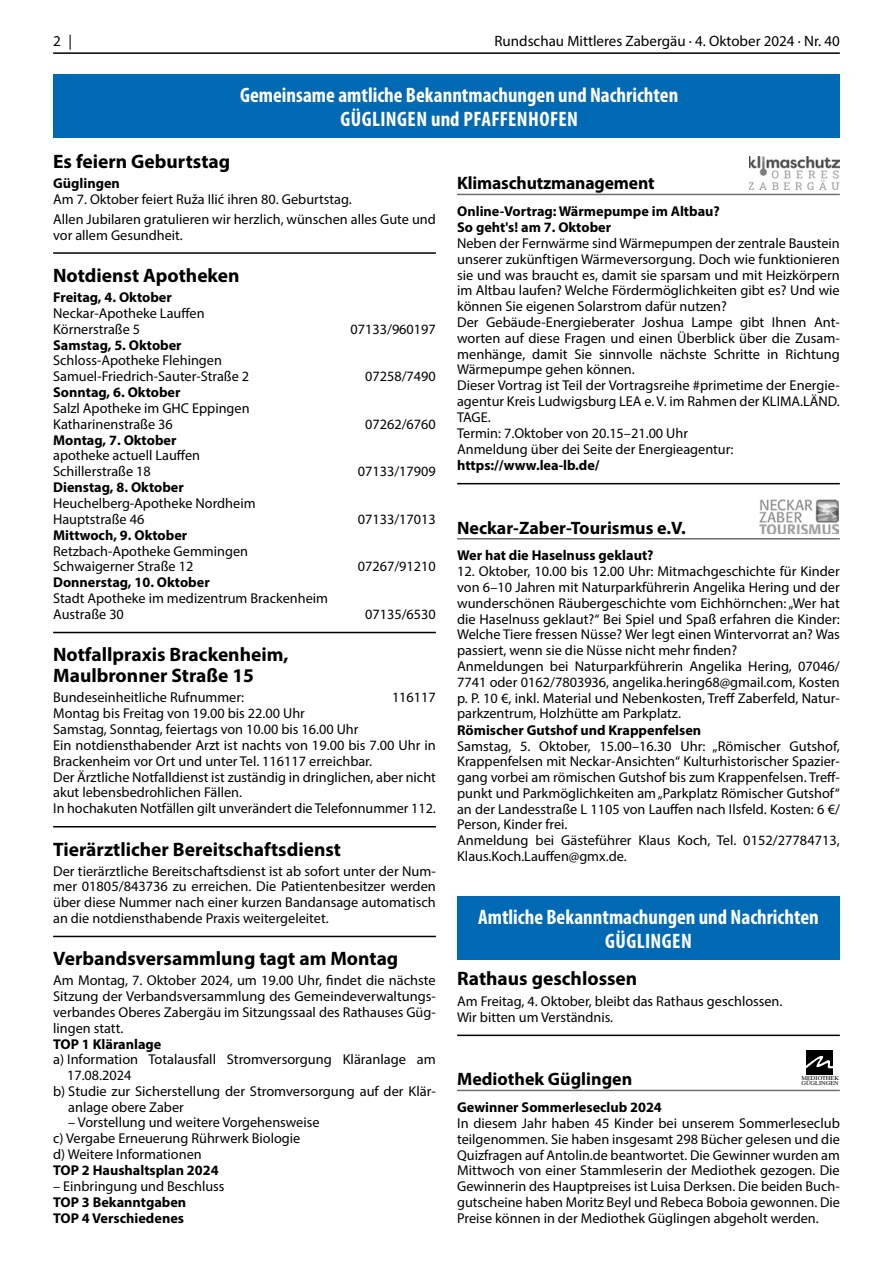
<style>
.page{position:relative;width:893px;height:1263px;background:#fff}
.page>*{position:absolute;margin:0;border:0;box-sizing:border-box;transform-origin:0 0}
.t1{font:700 condensed 21px/24px "Myriad Pro";color:#fff;text-align:center}
.t2{font:700 19.5px/21px "Myriad Pro";color:#000}
.t3{font:700 18px "Myriad Pro";color:#000}
.t4{font:15px "Myriad Pro";color:#000}
.t5{font:14.25px/15.8px "Myriad Pro";color:#000}
.t6{font:700 14.25px/15.9px "Myriad Pro";color:#000}
.t7{font:5.85px/5.8px "Times LT";color:#000;scale:1.08 1}
</style>
<div class="page">
<hr style="left:53px;top:52px;width:787px;height:2px;background:#000">
<hr style="left:53px;top:252px;width:383px;height:2px;background:#000">
<hr style="left:53px;top:632px;width:383px;height:1px;background:#000">
<hr style="left:53px;top:826px;width:383px;height:1px;background:#000">
<hr style="left:53px;top:936px;width:383px;height:1px;background:#000">
<hr style="left:457px;top:483px;width:383px;height:1px;background:#000">
<hr style="left:457px;top:1034px;width:383px;height:2px;background:#000">
<hr style="left:457px;top:194px;width:383px;height:1px;background:#6f6f6e">
<img style="left:749px;top:157px;width:90px;height:32px">
<img style="left:759px;top:500px;width:80px;height:34px">
<hr style="left:457px;top:538px;width:383px;height:1px;background:#6f6f6e">
<div style="left:457px;top:896px;width:383px;height:64px;background:#0069b4"></div>
<hr style="left:457px;top:1090px;width:383px;height:1px;background:#6f6f6e">
<div style="left:806px;top:1050px;width:27px;height:24px;background:#000"></div>
<svg style="left:806px;top:1055px;width:27px;height:13px"></svg>
<div style="left:53px;top:74px;width:787px;height:64px;background:#0069b4"></div>
<p class="t4" style="left:53px;top:32px;width:20px">2 |</p>
<p class="t4" style="left:495px;top:32px;width:347px">Rundschau Mittleres Zabergäu · 4. Oktober 2024 · Nr. 40</p>
<h1 class="t1" style="left:240px;top:83px;width:440px">Gemeinsame amtliche Bekanntmachungen und Nachrichten<br>GÜGLINGEN und PFAFFENHOFEN</h1>
<h2 class="t2" style="left:53px;top:150px;width:179px">Es feiern Geburtstag</h2>
<p class="t6" style="left:53px;top:175px;width:68px">Güglingen</p>
<p class="t5" style="left:53px;top:189px;width:384px;line-height:20.1px">Am 7. Oktober feiert Ruža Ilić ihren 80. Geburtstag.<br>Allen Jubilaren gratulieren wir herzlich, wünschen alles Gute und</p>
<p class="t5" style="left:53px;top:227px;width:131px">vor allem Gesundheit.</p>
<h2 class="t2" style="left:53px;top:264px;width:188px">Notdienst Apotheken</h2>
<p class="t6" style="left:53px;top:289px;width:120px">Freitag, 4. Oktober</p>
<p class="t5" style="left:53px;top:305px;width:153px">Neckar-Apotheke Lauffen<br>Körnerstraße 5</p>
<p class="t5" style="left:351px;top:321px;width:87px">07133/960197</p>
<p class="t6" style="left:53px;top:336px;width:130px">Samstag, 5. Oktober</p>
<p class="t5" style="left:53px;top:352px;width:198px">Schloss-Apotheke Flehingen<br>Samuel-Friedrich-Sauter-Straße 2</p>
<p class="t6" style="left:53px;top:384px;width:129px">Sonntag, 6. Oktober</p>
<p class="t5" style="left:53px;top:400px;width:198px">Salzl Apotheke im GHC Eppingen<br>Katharinenstraße 36</p>
<p class="t6" style="left:53px;top:431px;width:125px">Montag, 7. Oktober</p>
<p class="t5" style="left:53px;top:447px;width:148px">apotheke actuell Lauffen<br>Schillerstraße 18</p>
<p class="t6" style="left:53px;top:479px;width:132px">Dienstag, 8. Oktober</p>
<p class="t5" style="left:53px;top:495px;width:204px">Heuchelberg-Apotheke Nordheim<br>Hauptstraße 46</p>
<p class="t6" style="left:53px;top:526px;width:136px">Mittwoch, 9. Oktober</p>
<p class="t5" style="left:53px;top:543px;width:196px">Retzbach-Apotheke Gemmingen<br>Schwaigerner Straße 12</p>
<p class="t6" style="left:53px;top:574px;width:158px">Donnerstag, 10. Oktober</p>
<p class="t5" style="left:53px;top:590px;width:276px">Stadt Apotheke im medizentrum Brackenheim<br>Austraße 30</p>
<p class="t5" style="left:365px;top:368px;width:72px">07258/7490</p>
<p class="t5" style="left:365px;top:416px;width:72px">07262/6760</p>
<p class="t5" style="left:358px;top:463px;width:79px">07133/17909</p>
<p class="t5" style="left:358px;top:511px;width:79px">07133/17013</p>
<p class="t5" style="left:358px;top:558px;width:79px">07267/91210</p>
<p class="t5" style="left:365px;top:606px;width:72px">07135/6530</p>
<h2 class="t2" style="left:53px;top:644px;width:237px">Notfallpraxis Brackenheim,<br>Maulbronner Straße 15</h2>
<p class="t5" style="left:53px;top:690px;width:193px">Bundeseinheitliche Rufnummer:</p>
<p class="t5" style="left:392px;top:690px;width:45px">116117</p>
<p class="t5" style="left:53px;top:705px;width:384px">Montag bis Freitag von 19.00 bis 22.00 Uhr<br>Samstag, Sonntag, feiertags von 10.00 bis 16.00 Uhr<br>Ein notdiensthabender Arzt ist nachts von 19.00 bis 7.00 Uhr in Brackenheim vor Ort und unter Tel. 116117 erreichbar.<br>Der Ärztliche Notfalldienst ist zuständig in dringlichen, aber nicht akut lebensbedrohlichen Fällen.<br>In hochakuten Notfällen gilt unverändert die Telefonnummer 112.</p>
<h2 class="t2" style="left:53px;top:838px;width:289px">Tierärztlicher Bereitschaftsdienst</h2>
<p class="t5" style="left:53px;top:863px;width:384px;text-align:justify">Der tierärztliche Bereitschaftsdienst ist ab sofort unter der Num&shy;mer 01805/843736 zu erreichen. Die Patientenbesitzer werden über diese Nummer nach einer kurzen Bandansage automatisch an die notdiensthabende Praxis weitergeleitet.</p>
<h2 class="t2" style="left:53px;top:947px;width:347px">Verbandsversammlung tagt am Montag</h2>
<p class="t5" style="left:53px;top:972px;width:384px;text-align:justify">Am Montag, 7. Oktober 2024, um 19.00 Uhr, findet die nächste Sitzung der Verbandsversammlung des Gemeindeverwaltungs&shy;verbandes Oberes Zabergäu im Sitzungssaal des Rathauses Güg&shy;lingen statt.</p>
<p class="t6" style="left:53px;top:1035px;width:110px">TOP 1 Kläranlage</p>
<p class="t5" style="left:53px;top:1051px;width:384px">a) Information Totalausfall Stromversorgung Kläranlage am</p>
<p class="t5" style="left:67px;top:1067px;width:66px">17.08.2024</p>
<p class="t5" style="left:53px;top:1083px;width:383px">b) Studie zur Sicherstellung der Stromversorgung auf der Klär-</p>
<p class="t5" style="left:68px;top:1099px;width:117px">anlage obere Zaber</p>
<p class="t5" style="left:53px;top:1114px;width:268px;text-indent:15px">– Vorstellung und weitere Vorgehensweise c) Vergabe Erneuerung Rührwerk Biologie<br>d) Weitere Informationen</p>
<p class="t6" style="left:53px;top:1162px;width:167px">TOP 2 Haushaltsplan 2024</p>
<p class="t5" style="left:53px;top:1178px;width:173px">– Einbringung und Beschluss</p>
<p class="t6" style="left:53px;top:1193px;width:135px">TOP 3 Bekanntgaben<br>TOP 4 Verschiedenes</p>
<p class="t3" style="left:457px;top:172px;width:199px">Klimaschutzmanagement</p>
<p class="t6" style="left:457px;top:203px;width:264px">Online-Vortrag: Wärmepumpe im Altbau?<br>So geht's! am 7. Oktober</p>
<p class="t5" style="left:457px;top:235px;width:384px">Neben der Fernwärme sind Wärmepumpen der zentrale Baustein unserer zukünftigen Wärmeversorgung. Doch wie funktionieren sie und was braucht es, damit sie sparsam und mit Heizkörpern im Altbau laufen? Welche Fördermöglichkeiten gibt es? Und wie können Sie eigenen Solarstrom dafür nutzen?<br>Der Gebäude-Energieberater Joshua Lampe gibt Ihnen Ant&shy;worten auf diese Fragen und einen Überblick über die Zusam&shy;menhänge, damit Sie sinnvolle nächste Schritte in Richtung Wärmepumpe gehen können.<br>Dieser Vortrag ist Teil der Vortragsreihe #primetime der Energie&shy;agentur Kreis Ludwigsburg LEA e. V. im Rahmen der KLIMA.LÄND.<br>TAGE.<br>Termin: 7.Oktober von 20.15–21.00 Uhr<br>Anmeldung über dei Seite der Energieagentur:</p>
<p class="t6" style="left:457px;top:457px;width:144px">https://www.lea-lb.de/</p>
<p class="t3" style="left:457px;top:516px;width:230px">Neckar-Zaber-Tourismus e.V.</p>
<p class="t6" style="left:457px;top:547px;width:198px">Wer hat die Haselnuss geklaut?</p>
<p class="t5" style="left:457px;top:563px;width:384px">12. Oktober, 10.00 bis 12.00 Uhr: Mitmachgeschichte für Kinder von 6–10 Jahren mit Naturparkführerin Angelika Hering und der wunderschönen Räubergeschichte vom Eichhörnchen: „Wer hat die Haselnuss geklaut?“ Bei Spiel und Spaß erfahren die Kinder:<br>Welche Tiere fressen Nüsse? Wer legt einen Wintervorrat an? Was passiert, wenn sie die Nüsse nicht mehr finden?<br>Anmeldungen bei Naturparkführerin Angelika Hering, 07046/ 7741 oder 0162/7803936, angelika.hering68@gmail.com, Kosten p. P. 10 €, inkl. Material und Nebenkosten, Treff Zaberfeld, Natur&shy;parkzentrum, Holzhütte am Parkplatz.</p>
<p class="t6" style="left:457px;top:721px;width:246px">Römischer Gutshof und Krappenfelsen</p>
<p class="t5" style="left:457px;top:738px;width:384px">Samstag, 5. Oktober, 15.00–16.30 Uhr: „Römischer Gutshof, Krappenfelsen mit Neckar-Ansichten“ Kulturhistorischer Spazier&shy;gang vorbei am römischen Gutshof bis zum Krappenfelsen. Treff&shy;punkt und Parkmöglichkeiten am „Parkplatz Römischer Gutshof“ an der Landesstraße L 1105 von Lauffen nach Ilsfeld. Kosten: 6 €/ Person, Kinder frei.<br>Anmeldung bei Gästeführer Klaus Koch, Tel. 0152/27784713, Klaus.Koch.Lauffen@gmx.de.</p>
<h1 class="t1" style="left:478px;top:904px;width:342px">Amtliche Bekanntmachungen und Nachrichten<br>GÜGLINGEN</h1>
<h2 class="t2" style="left:457px;top:968px;width:182px">Rathaus geschlossen</h2>
<p class="t5" style="left:457px;top:993px;width:327px">Am Freitag, 4. Oktober, bleibt das Rathaus geschlossen.<br>Wir bitten um Verständnis.</p>
<p class="t3" style="left:457px;top:1067px;width:177px">Mediothek Güglingen</p>
<p class="t7" style="left:801px;top:1075px;width:36px">MEDIOTHEK<br>GÜGLINGEN</p>
<p class="t6" style="left:457px;top:1099px;width:206px">Gewinner Sommerleseclub 2024</p>
<p class="t5" style="left:457px;top:1115px;width:384px;text-align:justify">In diesem Jahr haben 45 Kinder bei unserem Sommerleseclub teilgenommen. Sie haben insgesamt 298 Bücher gelesen und die Quizfragen auf Antolin.de beantwortet. Die Gewinner wurden am Mittwoch von einer Stammleserin der Mediothek gezogen. Die Gewinnerin des Hauptpreises ist Luisa Derksen. Die beiden Buch&shy;gutscheine haben Moritz Beyl und Rebeca Boboia gewonnen. Die Preise können in der Mediothek Güglingen abgeholt werden.</p>
</div>
